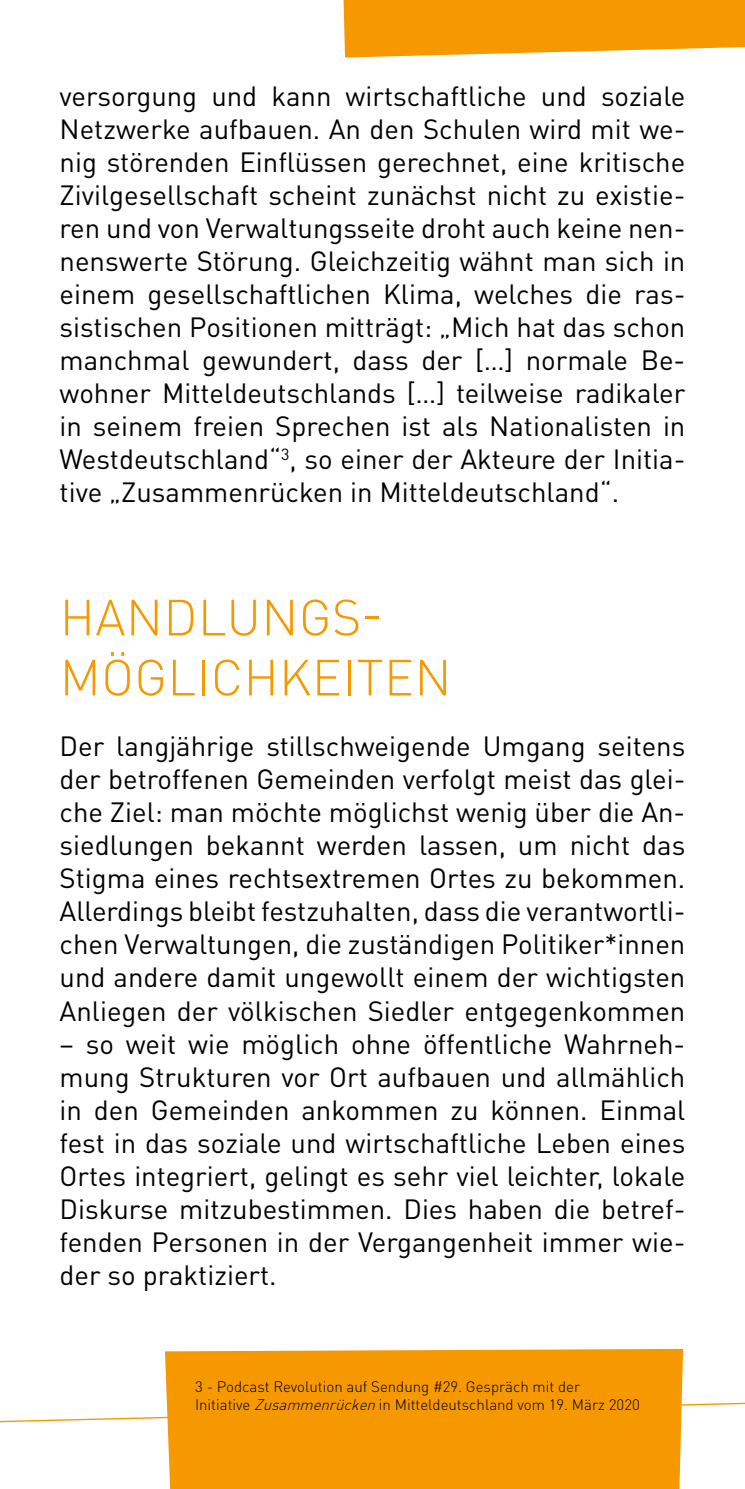
<style>
.page{position:relative;width:745px;height:1489px;background:#fff}
.page>*{position:absolute;margin:0;border:0;box-sizing:border-box;transform-origin:0 0}
.t1{font:300 50px/60px "DIN Pro";letter-spacing:.01em;color:#f69800}
.t2{font:27.5px/33px "DIN Pro";color:#000;text-align:justify}
.t3{font:300 15px/18px "DIN Pro";color:#000}
.s1{font-style:italic}
</style>
<div class="page">
<svg style="left:343px;top:0;width:401px;height:58px;background:#f6a219"></svg>
<svg style="left:0;top:1402px;width:744px;height:19px"></svg>
<div style="left:165px;top:1348px;width:517px;height:140px;background:#f69800"></div>
<p class="t2" style="left:60px;top:78px;width:627px">versorgung und kann wirtschaftliche und soziale Netzwerke aufbauen. An den Schulen wird mit we&shy;nig störenden Einflüssen gerechnet, eine kritische Zivilgesellschaft scheint zunächst nicht zu existie&shy;ren und von Verwaltungsseite droht auch keine nen&shy;nenswerte Störung. Gleichzeitig wähnt man sich in einem gesellschaftlichen Klima, welches die ras&shy;sistischen Positionen mitträgt: „Mich hat das schon manchmal gewundert, dass der […] normale Be&shy;wohner Mitteldeutschlands […] teilweise radikaler in seinem freien Sprechen ist als Nationalisten in Westdeutschland“<sup>3</sup>, so einer der Akteure der Initia&shy;tive „Zusammenrücken in Mitteldeutschland“.</p>
<h1 class="t1" style="left:60px;top:585px;width:393px">HANDLUNGS-<br>MÖGLICHKEITEN</h1>
<p class="t2" style="left:60px;top:728px;width:627px">Der langjährige stillschweigende Umgang seitens der betroffenen Gemeinden verfolgt meist das glei&shy;che Ziel: man möchte möglichst wenig über die An&shy;siedlungen bekannt werden lassen, um nicht das Stigma eines rechtsextremen Ortes zu bekommen.<br>Allerdings bleibt festzuhalten, dass die verantwortli&shy;chen Verwaltungen, die zuständigen Politiker*innen und andere damit ungewollt einem der wichtigsten Anliegen der völkischen Siedler entgegenkommen</p>
<p class="t2" style="left:60px;top:1025px;width:627px">– so weit wie möglich ohne öffentliche Wahrneh&shy;mung Strukturen vor Ort aufbauen und allmählich in den Gemeinden ankommen zu können. Einmal fest in das soziale und wirtschaftliche Leben eines Ortes integriert, gelingt es sehr viel leichter, lokale Diskurse mitzubestimmen. Dies haben die betref&shy;fenden Personen in der Vergangenheit immer wie&shy;der so praktiziert.</p>
<p class="t3" style="left:195px;top:1376px;width:446px">3 - Podcast Revolution auf Sendung #29. Gespräch mit der<br>Initiative <span class="s1">Zusammenrücken</span>in Mitteldeutschland vom 19. März 2020</p>
</div>
